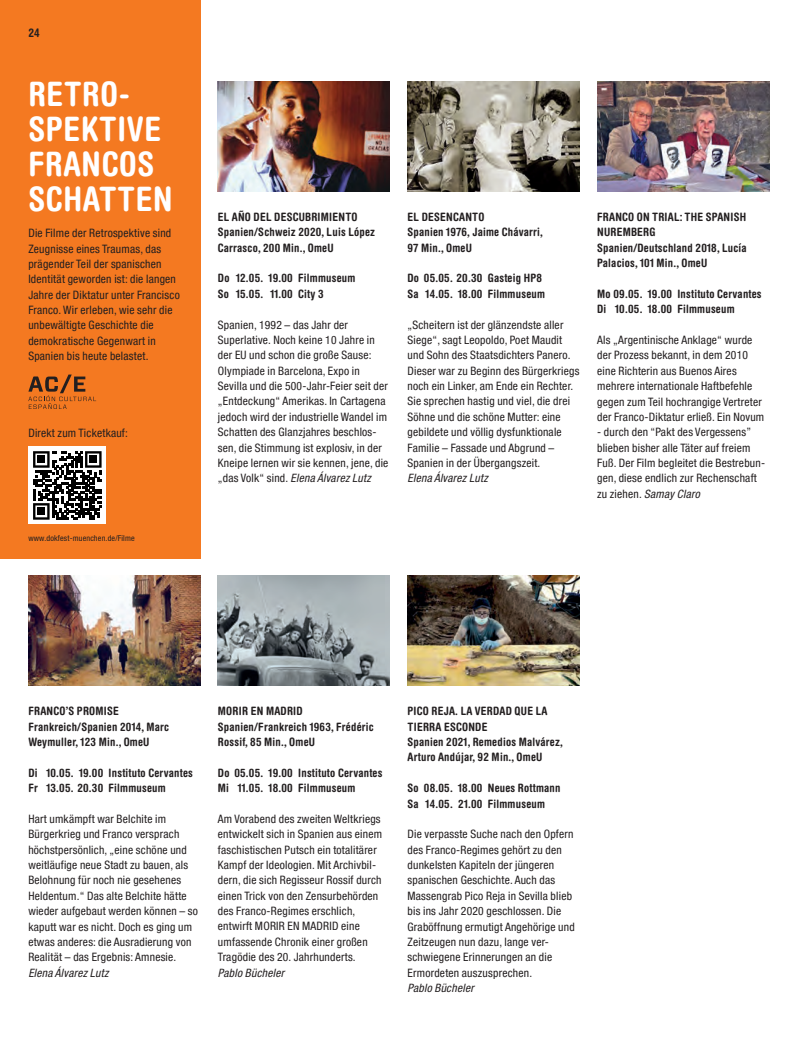
<style>
.page{position:relative;width:808px;height:1063px;background:#fff}
.page>*{position:absolute;margin:0;border:0;box-sizing:border-box;transform-origin:0 0}
.t1{font:700 condensed 33.75px/35px "Helvetica Rounded LT Pro";letter-spacing:.02em;color:#fff}
.t2{font:700 condensed 11.88px "Helvetica Rounded LT Pro";color:#231f20}
.t3{font:condensed 11.5px/15.4px "Helvetica Neue LT Pro";letter-spacing:.02em;color:#231f20}
.t4{font:700 condensed 11.5px/15.4px "Helvetica Rounded LT Pro";letter-spacing:.02em;color:#231f20}
.t5{font:italic condensed 11.5px "Helvetica Neue LT Pro";letter-spacing:.02em;color:#231f20}
.t6{font:condensed 8.12px "Helvetica Neue LT Pro";letter-spacing:.02em;color:#231f20}
.s1{font-style:italic}
</style>
<div class="page">
<div style="left:0;top:0;width:200px;height:558px;background:#f47921"></div>
<svg style="left:28px;top:375px;width:68px;height:34px"></svg>
<img style="left:407px;top:81px;width:172px;height:110px">
<img style="left:218px;top:576px;width:172px;height:110px">
<img style="left:218px;top:81px;width:172px;height:110px">
<img style="left:28px;top:576px;width:172px;height:110px">
<img style="left:597px;top:81px;width:172px;height:110px">
<img style="left:407px;top:576px;width:172px;height:110px">
<div style="left:28px;top:446px;width:78px;height:78px;background:#fff"></div>
<svg style="left:33px;top:451px;width:69px;height:69px"></svg>
<div style="left:38px;top:456px;width:7px;height:7px;background:#000"></div>
<div style="left:90px;top:456px;width:7px;height:7px;background:#000"></div>
<div style="left:38px;top:508px;width:7px;height:7px;background:#000"></div>
<p class="t2" style="left:28px;top:26px;width:13px">24</p>
<h1 class="t1" style="left:28px;top:76px;width:146px">RETRO-<br>SPEKTIVE<br>FRANCOS<br>SCHATTEN</h1>
<p class="t3" style="left:28px;top:225px;width:153px">Die Filme der Retrospektive sind<br>Zeugnisse eines Traumas, das prägender Teil der spanischen<br>Identität geworden ist: die langen<br>Jahre der Diktatur unter Francisco<br>Franco. Wir erleben, wie sehr die unbewältigte Geschichte die demokratische Gegenwart in<br>Spanien bis heute belastet.</p>
<p class="t3" style="left:28px;top:425px;width:101px">Direkt zum Ticketkauf:</p>
<p class="t6" style="left:28px;top:533px;width:108px">www.dokfest-muenchen.de/Filme</p>
<p class="t4" style="left:218px;top:209px;width:159px">EL AÑO DEL DESCUBRIMIENTO<br>Spanien/Schweiz 2020, Luis López<br>Carrasco, 200 Min., OmeU</p>
<p class="t4" style="left:218px;top:270px;width:139px">Do 12.05. 19.00 Filmmuseum<br>So 15.05. 11.00 City 3</p>
<p class="t3" style="left:218px;top:317px;width:172px">Spanien, 1992 – das Jahr der Superlative. Noch keine 10 Jahre in der EU und schon die große Sause:<br>Olympiade in Barcelona, Expo in Sevilla und die 500-Jahr-Feier seit der „Entdeckung“ Amerikas. In Cartagena jedoch wird der industrielle Wandel im Schatten des Glanzjahres beschlos&shy;sen, die Stimmung ist explosiv, in der Kneipe lernen wir sie kennen, jene, die „das Volk“ sind. <span class="s1">Elena Álvarez Lutz</span></p>
<p class="t4" style="left:407px;top:209px;width:137px">EL DESENCANTO<br>Spanien 1976, Jaime Chávarri,<br>97 Min., OmeU</p>
<p class="t4" style="left:407px;top:270px;width:139px">Do 05.05. 20.30 Gasteig HP8<br>Sa 14.05. 18.00 Filmmuseum</p>
<p class="t3" style="left:407px;top:317px;width:173px">„Scheitern ist der glänzendste aller Siege“, sagt Leopoldo, Poet Maudit und Sohn des Staatsdichters Panero.<br>Dieser war zu Beginn des Bürgerkriegs noch ein Linker, am Ende ein Rechter.<br>Sie sprechen hastig und viel, die drei Söhne und die schöne Mutter: eine gebildete und völlig dysfunktionale Familie – Fassade und Abgrund – Spanien in der Übergangszeit.</p>
<p class="t5" style="left:407px;top:471px;width:82px">Elena Álvarez Lutz</p>
<p class="t4" style="left:597px;top:209px;width:151px">FRANCO ON TRIAL: THE SPANISH<br>NUREMBERG<br>Spanien/Deutschland 2018, Lucía<br>Palacios, 101 Min., OmeU</p>
<p class="t4" style="left:597px;top:286px;width:166px">Mo 09.05. 19.00 Instituto Cervantes<br>Di 10.05. 18.00 Filmmuseum</p>
<p class="t3" style="left:597px;top:332px;width:169px">Als „Argentinische Anklage“ wurde der Prozess bekannt, in dem 2010 eine Richterin aus Buenos Aires mehrere internationale Haftbefehle gegen zum Teil hochrangige Vertreter der Franco-Diktatur erließ. Ein Novum</p>
<p class="t3" style="left:597px;top:424px;width:170px">- durch den “Pakt des Vergessens” blieben bisher alle Täter auf freiem Fuß. Der Film begleitet die Bestrebun&shy;gen, diese endlich zur Rechenschaft zu ziehen. <span class="s1">Samay Claro</span></p>
<p class="t4" style="left:28px;top:703px;width:142px">FRANCO’S PROMISE<br>Frankreich/Spanien 2014, Marc<br>Weymuller, 123 Min., OmeU</p>
<p class="t4" style="left:28px;top:765px;width:166px">Di 10.05. 19.00 Instituto Cervantes<br>Fr 13.05. 20.30 Filmmuseum</p>
<p class="t3" style="left:28px;top:811px;width:171px">Hart umkämpft war Belchite im Bürgerkrieg und Franco versprach höchstpersönlich, „eine schöne und weitläufige neue Stadt zu bauen, als Belohnung für noch nie gesehenes Heldentum.“ Das alte Belchite hätte wieder aufgebaut werden können – so kaputt war es nicht. Doch es ging um etwas anderes: die Ausradierung von Realität – das Ergebnis: Amnesie.</p>
<p class="t5" style="left:28px;top:966px;width:82px">Elena Álvarez Lutz</p>
<p class="t4" style="left:218px;top:703px;width:157px">MORIR EN MADRID<br>Spanien/Frankreich 1963, Frédéric<br>Rossif, 85 Min., OmeU</p>
<p class="t4" style="left:218px;top:765px;width:166px">Do 05.05. 19.00 Instituto Cervantes<br>Mi 11.05. 18.00 Filmmuseum</p>
<p class="t3" style="left:218px;top:811px;width:166px">Am Vorabend des zweiten Weltkriegs entwickelt sich in Spanien aus einem faschistischen Putsch ein totalitärer Kampf der Ideologien. Mit Archivbil&shy;dern, die sich Regisseur Rossif durch einen Trick von den Zensurbehörden des Franco-Regimes erschlich, entwirft MORIR EN MADRID eine umfassende Chronik einer großen Tragödie des 20. Jahrhunderts.</p>
<p class="t5" style="left:218px;top:966px;width:68px">Pablo Bücheler</p>
<p class="t4" style="left:407px;top:703px;width:157px">PICO REJA. LA VERDAD QUE LA<br>TIERRA ESCONDE<br>Spanien 2021, Remedios Malvárez,<br>Arturo Andújar, 92 Min., OmeU</p>
<p class="t4" style="left:407px;top:780px;width:154px">So 08.05. 18.00 Neues Rottmann<br>Sa 14.05. 21.00 Filmmuseum</p>
<p class="t3" style="left:407px;top:826px;width:169px">Die verpasste Suche nach den Opfern des Franco-Regimes gehört zu den dunkelsten Kapiteln der jüngeren spanischen Geschichte. Auch das Massengrab Pico Reja in Sevilla blieb bis ins Jahr 2020 geschlossen. Die Graböffnung ermutigt Angehörige und Zeitzeugen nun dazu, lange ver&shy;schwiegene Erinnerungen an die Ermordeten auszusprechen.</p>
<p class="t5" style="left:407px;top:981px;width:68px">Pablo Bücheler</p>
</div>
